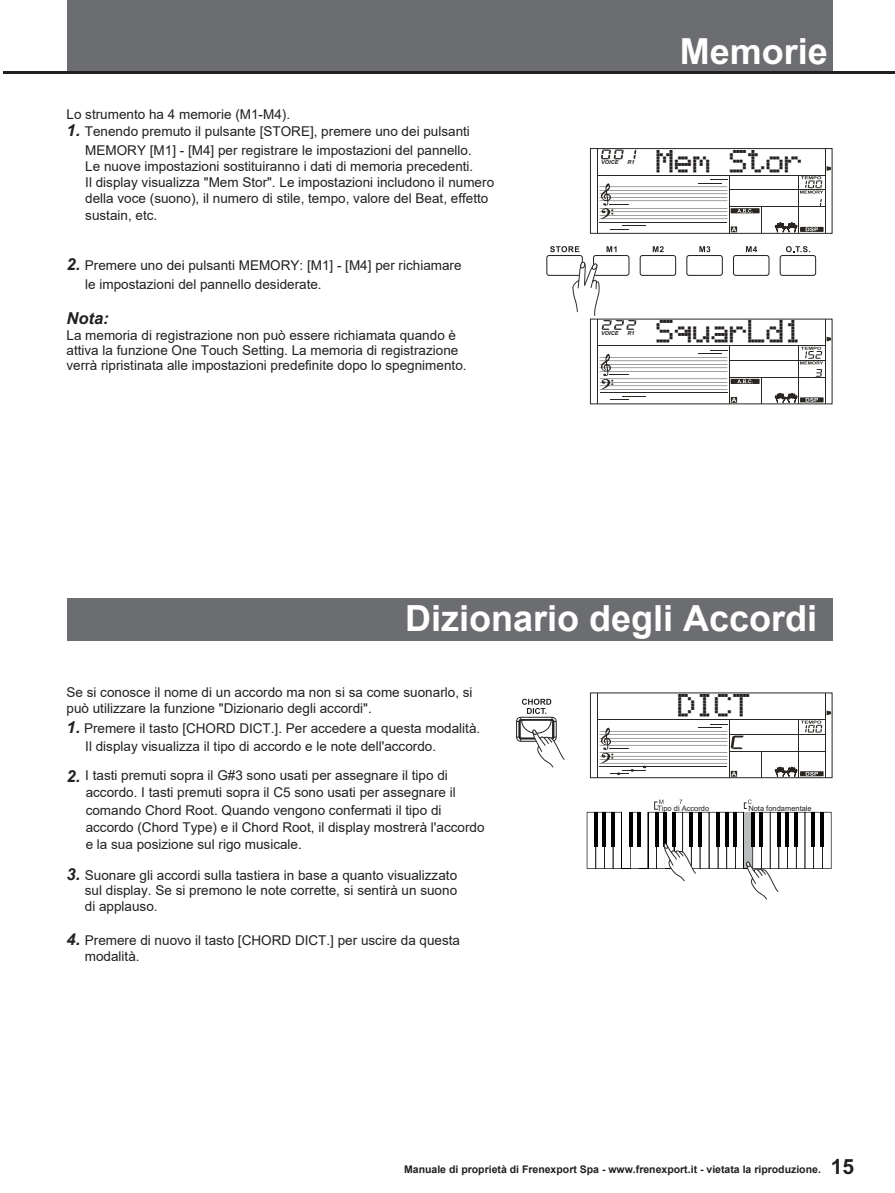
<style>
.page{position:relative;width:895px;height:1193px;background:#fff}
.page>*{position:absolute;margin:0;border:0;box-sizing:border-box;transform-origin:0 0}
.t1{font:700 36px "Arial";color:#fff}
.t2{font:700 36px "Arial";color:#fff}
.t3{font:30px "Ericsson GA628";color:#231f20}
.t4{font:700 21px "Arial";color:#231f20}
.t5{font:italic 700 16.5px "Arial";color:#231f20}
.t6{font:13.5px/16.2px "Arial";color:#231f20}
.t7{font:700 10.5px "Arial";color:#221e1f}
.t8{font:7.5px "Arial";color:#221e1f}
.t9{font:italic 700 5.55px "Arial";color:#231f20}
.s1{font-weight:700;font-style:italic;font-size:16.5px}
.s2{font-style:inherit}
</style>
<div class="page">
<div style="left:67px;top:0;width:765px;height:73px;background:#6c6d70"></div>
<hr style="left:3px;top:71px;width:892px;height:2px;background:#231f20">
<div style="left:590px;top:148px;width:242px;height:85px;border:1px solid #2a2723"></div>
<hr style="left:599px;top:222px;width:128px;height:1px;background:#2a2723">
<svg style="left:610px;top:225px;width:36px;height:5px"></svg>
<svg style="left:599px;top:183px;width:128px;height:36px"></svg>
<hr style="left:597px;top:148px;width:1px;height:85px;background:#2a2723">
<hr style="left:824px;top:148px;width:1px;height:85px;background:#2a2723">
<hr style="left:728px;top:175px;width:1px;height:58px;background:#2a2723">
<hr style="left:597px;top:175px;width:228px;height:1px;background:#2a2723">
<hr style="left:729px;top:206px;width:96px;height:1px;background:#2a2723">
<hr style="left:729px;top:189px;width:96px;height:1px;background:#2a2723">
<hr style="left:798px;top:175px;width:1px;height:58px;background:#2a2723">
<svg style="left:761px;top:207px;width:1px;height:26px"></svg>
<svg style="left:731px;top:226px;width:6px;height:6px"></svg>
<div style="left:800px;top:227px;width:23px;height:5px;background:#2a2723"></div>
<svg style="left:805px;top:227px;width:13px;height:4px"></svg>
<svg style="left:774px;top:222px;width:23px;height:12px"></svg>
<svg style="left:633px;top:150px;width:3px;height:9px"></svg>
<svg style="left:601px;top:149px;width:22px;height:10px"></svg>
<div style="left:730px;top:208px;width:29px;height:5px;background:#2a2723"></div>
<svg style="left:737px;top:209px;width:16px;height:4px"></svg>
<svg style="left:686px;top:246px;width:36px;height:30px"></svg>
<svg style="left:733px;top:246px;width:36px;height:30px"></svg>
<svg style="left:780px;top:246px;width:36px;height:30px"></svg>
<hr style="left:599px;top:392px;width:128px;height:1px;background:#2a2723">
<svg style="left:610px;top:396px;width:36px;height:4px"></svg>
<svg style="left:599px;top:350px;width:128px;height:39px"></svg>
<hr style="left:597px;top:319px;width:1px;height:85px;background:#2a2723">
<hr style="left:824px;top:319px;width:1px;height:85px;background:#2a2723">
<hr style="left:728px;top:345px;width:1px;height:58px;background:#2a2723">
<hr style="left:597px;top:345px;width:228px;height:1px;background:#2a2723">
<hr style="left:729px;top:377px;width:96px;height:1px;background:#2a2723">
<hr style="left:729px;top:360px;width:96px;height:1px;background:#2a2723">
<hr style="left:798px;top:345px;width:1px;height:58px;background:#2a2723">
<svg style="left:761px;top:378px;width:1px;height:26px"></svg>
<svg style="left:731px;top:397px;width:6px;height:6px"></svg>
<div style="left:800px;top:397px;width:23px;height:5px;background:#2a2723"></div>
<svg style="left:805px;top:398px;width:13px;height:4px"></svg>
<svg style="left:774px;top:392px;width:23px;height:13px"></svg>
<svg style="left:826px;top:336px;width:5px;height:5px"></svg>
<div style="left:67px;top:598px;width:765px;height:42px;background:#6c6d70"></div>
<svg style="left:516px;top:698px;width:49px;height:69px"></svg>
<hr style="left:597px;top:692px;width:1px;height:85px;background:#2a2723">
<hr style="left:824px;top:692px;width:1px;height:85px;background:#2a2723">
<hr style="left:728px;top:719px;width:1px;height:58px;background:#2a2723">
<hr style="left:597px;top:719px;width:228px;height:1px;background:#2a2723">
<hr style="left:729px;top:750px;width:96px;height:1px;background:#2a2723">
<hr style="left:729px;top:733px;width:96px;height:1px;background:#2a2723">
<hr style="left:798px;top:719px;width:1px;height:58px;background:#2a2723">
<svg style="left:761px;top:751px;width:1px;height:26px"></svg>
<div style="left:800px;top:771px;width:23px;height:5px;background:#2a2723"></div>
<svg style="left:805px;top:771px;width:13px;height:4px"></svg>
<svg style="left:774px;top:766px;width:23px;height:12px"></svg>
<svg style="left:801px;top:710px;width:30px;height:22px"></svg>
<svg style="left:599px;top:724px;width:145px;height:52px"></svg>
<svg style="left:586px;top:811px;width:35px;height:57px"></svg>
<div style="left:621px;top:811px;width:10px;height:57px;background:#010303"></div>
<div style="left:622px;top:812px;width:8px;height:56px;background:#fff"></div>
<svg style="left:630px;top:811px;width:9px;height:57px"></svg>
<svg style="left:629px;top:812px;width:3px;height:35px"></svg>
<hr style="left:637px;top:812px;width:4px;height:35px;background:#010303">
<svg style="left:647px;top:799px;width:184px;height:100px"></svg>
<svg style="left:800px;top:166px;width:31px;height:27px"></svg>
<svg style="left:546px;top:246px;width:130px;height:84px"></svg>
<svg style="left:800px;top:347px;width:23px;height:30px"></svg>
<div style="left:730px;top:379px;width:29px;height:5px;background:#2a2723"></div>
<svg style="left:737px;top:379px;width:16px;height:4px"></svg>
<p class="t6" style="left:66px;top:106px;width:225px">Lo strumento ha 4 memorie (M1-M4).</p>
<p class="t6" style="left:66px;top:122px;width:407px;line-height:18.5px;text-align:right"><span class="s1">1.</span> Tenendo premuto il pulsante [STORE], premere uno dei pulsanti<br>MEMORY [M1] - [M4] per registrare le impostazioni del pannello.</p>
<p class="t6" style="left:85px;top:158px;width:410px">Le nuove impostazioni sostituiranno i dati di memoria precedenti.<br>Il display visualizza "Mem Stor". Le impostazioni includono il numero della voce (suono), il numero di stile, tempo, valore del Beat, effetto sustain, etc.</p>
<p class="t6" style="left:85px;top:256px;width:378px;line-height:18.5px;text-indent:-19px"><span class="s1">2.</span> Premere uno dei pulsanti MEMORY: [M1] - [M4] per richiamare le impostazioni del pannello desiderate.</p>
<p class="t5" style="left:66px;top:312px;width:44px">Not<span class="s2">a</span>:</p>
<p class="t6" style="left:66px;top:327px;width:401px;line-height:15.1px">La memoria di registrazione non può essere richiamata quando è attiva la funzione One Touch Setting. La memoria di registrazione verrà ripristinata alle impostazioni predefinite dopo lo spegnimento.</p>
<h1 class="t2" style="left:680px;top:38px;width:150px">Memor<span class="s2">ie</span></h1>
<p class="t9" style="left:601px;top:160px;width:19px">VOICE</p>
<p class="t9" style="left:627px;top:160px;width:9px">R1</p>
<h2 class="t3" style="left:655px;top:146px;width:148px">Mem Stor</h2>
<p class="t9" style="left:601px;top:330px;width:19px">VOICE</p>
<p class="t9" style="left:627px;top:330px;width:9px">R1</p>
<h2 class="t3" style="left:655px;top:316px;width:148px">SquarLd1</h2>
<h1 class="t1" style="left:405px;top:592px;width:414px">Dizionario degli Accordi</h1>
<p class="t6" style="left:66px;top:683px;width:407px">Se si conosce il nome di un accordo ma non si sa come suonarlo, si può utilizzare la funzione "Dizionario degli accordi".</p>
<p class="t6" style="left:85px;top:718px;width:396px;line-height:18.5px;text-indent:-19px"><span class="s1">1.</span> Premere il tasto [CHORD DICT.]. Per accedere a questa modalità.<br>Il display visualizza il tipo di accordo e le note dell'accordo.</p>
<p class="t6" style="left:86px;top:766px;width:400px;line-height:17.4px;text-indent:-19px"><span class="s1">2.</span> I tasti premuti sopra il G#3 sono usati per assegnare il tipo di accordo. I tasti premuti sopra il C5 sono usati per assegnare il comando Chord Root. Quando vengono confermati il tipo di accordo (Chord Type) e il Chord Root, il display mostrerà l'accordo e la sua posizione sul rigo musicale.</p>
<p class="t6" style="left:85px;top:866px;width:374px;line-height:15.8px;text-align:justify;text-indent:-18px"><span class="s1">3.</span> Suonare gli accordi sulla tastiera in base a quanto visualizzato sul display. Se si premono le note corrette, si sentirà un suono di applauso.</p>
<p class="t6" style="left:85px;top:931px;width:377px;text-indent:-18px"><span class="s1">4.</span> Premere di nuovo il tasto [CHORD DICT.] per uscire da questa modalità.</p>
<h2 class="t3" style="left:676px;top:690px;width:75px">DICT</h2>
<p class="t8" style="left:657px;top:803px;width:54px">Tipo di Accordo</p>
<p class="t8" style="left:748px;top:803px;width:65px">Nota fondamentale</p>
<p class="t7" style="left:404px;top:1162px;width:418px">Manuale di proprietà di Frenexport Spa - www.frenexport.it - vietata la riproduzione.</p>
<h3 class="t4" style="left:830px;top:1158px;width:25px">15</h3>
</div>
